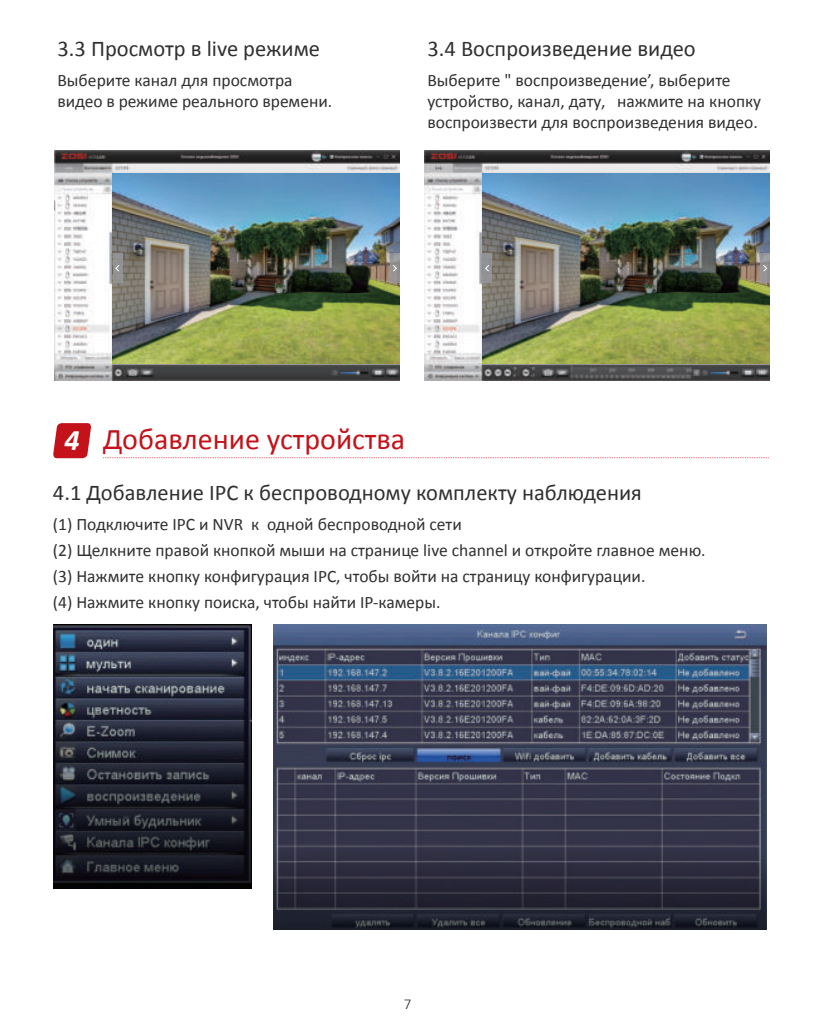
<style>
.page{position:relative;width:815px;height:1028px;background:#fff}
.page>*{position:absolute;margin:0;border:0;box-sizing:border-box;transform-origin:0 0}
.t1{font:30px "Calibri";color:#c4121a}
.t2{font:22.5px "Calibri";color:#312f30}
.t3{font:17.5px/21px "Calibri";color:#312f30}
.t4{font:300 15px "Calibri";color:#231f20}
.s1{font-weight:700;font-style:italic;color:#fff}
</style>
<div class="page">
<svg style="left:53px;top:423px;width:38px;height:35px"></svg>
<svg style="left:103px;top:457px;width:666px;height:1px"></svg>
<img style="left:54px;top:624px;width:198px;height:264px">
<img style="left:273px;top:624px;width:493px;height:306px">
<img style="left:55px;top:151px;width:344px;height:229px">
<img style="left:425px;top:151px;width:344px;height:229px">
<img style="left:113px;top:173px;width:286px;height:191px">
<div style="left:113px;top:253px;width:9px;height:30px;background:#919293"></div>
<svg style="left:115px;top:265px;width:5px;height:7px"></svg>
<svg style="left:390px;top:253px;width:9px;height:30px"></svg>
<svg style="left:392px;top:264px;width:5px;height:8px"></svg>
<img style="left:483px;top:173px;width:286px;height:191px">
<div style="left:483px;top:253px;width:9px;height:30px;background:#929294"></div>
<svg style="left:485px;top:265px;width:4px;height:7px"></svg>
<svg style="left:760px;top:253px;width:10px;height:30px"></svg>
<svg style="left:763px;top:264px;width:4px;height:8px"></svg>
<p class="t2" style="left:57px;top:34px;width:264px">3.3 Просмотр в live режиме</p>
<p class="t2" style="left:427px;top:34px;width:270px">3.4 Воспроизведение видео</p>
<p class="t3" style="left:57px;top:69px;width:276px">Выберите канал для просмотра видео в режиме реального времени.</p>
<p class="t3" style="left:427px;top:69px;width:335px">Выберите " воспроизведение’, выберите устройство, канал, дату, нажмите на кнопку воспроизвести для воспроизведения видео.</p>
<h1 class="t1" style="left:65px;top:420px;width:342px"><span class="s1">4</span> Добавление устройства</h1>
<p class="t2" style="left:53px;top:478px;width:590px">4.1 Добавление IPC к беспроводному комплекту наблюдения</p>
<p class="t3" style="left:53px;top:511px;width:654px;line-height:26px">(1) Подключите IPC и NVR к одной беспроводной сети<br>(2) Щелкните правой кнопкой мыши на странице live channel и откройте главное меню. (3) Нажмите кнопку конфигурация IPC, чтобы войти на страницу конфигурации.<br>(4) Нажмите кнопку поиска, чтобы найти IP-камеры.</p>
<p class="t4" style="left:404px;top:994px;width:9px">7</p>
</div>
